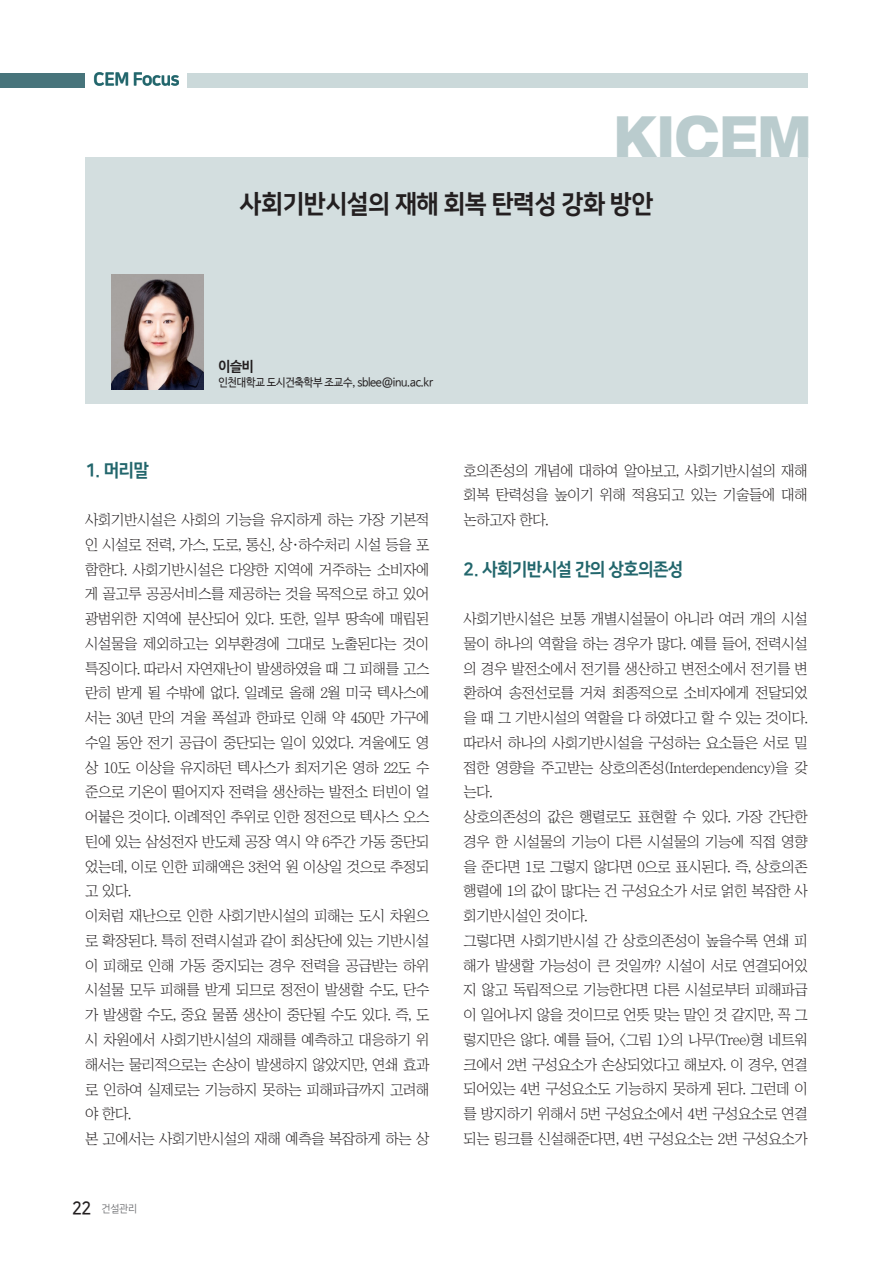
<style>
.page{position:relative;width:893px;height:1263px;background:#fff}
.page>*{position:absolute;margin:0;border:0;box-sizing:border-box;transform-origin:0 0}
.t1{font:800 expanded 58.05px "Helvetica 83";color:#baccce;scale:.8 1}
.t2{font:25.5px "Nanum Square EB";letter-spacing:-.025em;color:#231f20;scale:.95 1}
.t3{font:18px "Nanum Square EB";letter-spacing:-.04em;color:#22666c;scale:.95 1}
.t4{font:14.7px/24.8px "Chosunilbo NM";letter-spacing:-.025em;color:#231f20}
.t5{font:700 14.25px "Nanum Barun Gothic";color:#231f20;scale:.95 1}
.t6{font:11.25px "Nanum Barun Gothic";letter-spacing:-.025em;color:#231f20;scale:.95 1}
.t7{font:10.5px "Nanum Square R";color:#6c6d70;scale:.95 1}
.s1{font-family:"Nanum Square B";font-size:18px;color:#231f20}
</style>
<div class="page">
<div style="left:85px;top:157px;width:723px;height:247px;background:#d3dedf"></div>
<div style="left:187px;top:73px;width:621px;height:15px;background:#cbd9da"></div>
<div style="left:0;top:73px;width:85px;height:15px;background:#47747b"></div>
<img style="left:111px;top:274px;width:92px;height:115px">
<p class="t3" style="left:94px;top:69px;width:92px">CEM Focus</p>
<h1 class="t1" style="left:614px;top:100px;width:249px">KICEM</h1>
<h2 class="t2" style="left:240px;top:190px;width:437px">사회기반시설의 재해 회복 탄력성 강화 방안</h2>
<p class="t5" style="left:218px;top:359px;width:39px">이슬비</p>
<p class="t6" style="left:218px;top:376px;width:228px">인천대학교 도시건축학부 조교수, sblee@inu.ac.kr</p>
<p class="t3" style="left:85px;top:460px;width:69px">1. 머리말</p>
<p class="t4" style="left:85px;top:507px;width:346px">사회기반시설은 사회의 기능을 유지하게 하는 가장 기본적 인 시설로 전력, 가스, 도로, 통신, 상·하수처리 시설 등을 포 함한다. 사회기반시설은 다양한 지역에 거주하는 소비자에 게 골고루 공공서비스를 제공하는 것을 목적으로 하고 있어 광범위한 지역에 분산되어 있다. 또한, 일부 땅속에 매립된 시설물을 제외하고는 외부환경에 그대로 노출된다는 것이 특징이다. 따라서 자연재난이 발생하였을 때 그 피해를 고스 란히 받게 될 수밖에 없다. 일례로 올해 2월 미국 텍사스에 서는 30년 만의 겨울 폭설과 한파로 인해 약 450만 가구에 수일 동안 전기 공급이 중단되는 일이 있었다. 겨울에도 영 상 10도 이상을 유지하던 텍사스가 최저기온 영하 22도 수 준으로 기온이 떨어지자 전력을 생산하는 발전소 터빈이 얼 어붙은 것이다. 이례적인 추위로 인한 정전으로 텍사스 오스 틴에 있는 삼성전자 반도체 공장 역시 약 6주간 가동 중단되 었는데, 이로 인한 피해액은 3천억 원 이상일 것으로 추정되 고 있다.<br>이처럼 재난으로 인한 사회기반시설의 피해는 도시 차원으 로 확장된다. 특히 전력시설과 같이 최상단에 있는 기반시설 이 피해로 인해 가동 중지되는 경우 전력을 공급받는 하위 시설물 모두 피해를 받게 되므로 정전이 발생할 수도, 단수 가 발생할 수도, 중요 물품 생산이 중단될 수도 있다. 즉, 도 시 차원에서 사회기반시설의 재해를 예측하고 대응하기 위 해서는 물리적으로는 손상이 발생하지 않았지만, 연쇄 효과 로 인하여 실제로는 기능하지 못하는 피해파급까지 고려해 야 한다.<br>본 고에서는 사회기반시설의 재해 예측을 복잡하게 하는 상</p>
<p class="t7" style="left:72px;top:1204px;width:70px"><span class="s1">22</span> 건설관리</p>
<p class="t4" style="left:463px;top:458px;width:346px;text-align:justify">호의존성의 개념에 대하여 알아보고, 사회기반시설의 재해 회복 탄력성을 높이기 위해 적용되고 있는 기술들에 대해 논하고자 한다.</p>
<p class="t3" style="left:463px;top:559px;width:233px">2. 사회기반시설 간의 상호의존성</p>
<p class="t4" style="left:463px;top:606px;width:346px">사회기반시설은 보통 개별시설물이 아니라 여러 개의 시설 물이 하나의 역할을 하는 경우가 많다. 예를 들어, 전력시설 의 경우 발전소에서 전기를 생산하고 변전소에서 전기를 변 환하여 송전선로를 거쳐 최종적으로 소비자에게 전달되었 을 때 그 기반시설의 역할을 다 하였다고 할 수 있는 것이다. 따라서 하나의 사회기반시설을 구성하는 요소들은 서로 밀 접한 영향을 주고받는 상호의존성(Interdependency)을 갖 는다.<br>상호의존성의 값은 행렬로도 표현할 수 있다. 가장 간단한 경우 한 시설물의 기능이 다른 시설물의 기능에 직접 영향 을 준다면 1로 그렇지 않다면 0으로 표시된다. 즉, 상호의존 행렬에 1의 값이 많다는 건 구성요소가 서로 얽힌 복잡한 사 회기반시설인 것이다.<br>그렇다면 사회기반시설 간 상호의존성이 높을수록 연쇄 피 해가 발생할 가능성이 큰 것일까? 시설이 서로 연결되어있 지 않고 독립적으로 기능한다면 다른 시설로부터 피해파급 이 일어나지 않을 것이므로 언뜻 맞는 말인 것 같지만, 꼭 그 렇지만은 않다. 예를 들어, &lt;그림 1&gt;의 나무(Tree)형 네트워 크에서 2번 구성요소가 손상되었다고 해보자. 이 경우, 연결 되어있는 4번 구성요소도 기능하지 못하게 된다. 그런데 이 를 방지하기 위해서 5번 구성요소에서 4번 구성요소로 연결 되는 링크를 신설해준다면, 4번 구성요소는 2번 구성요소가</p>
</div>
